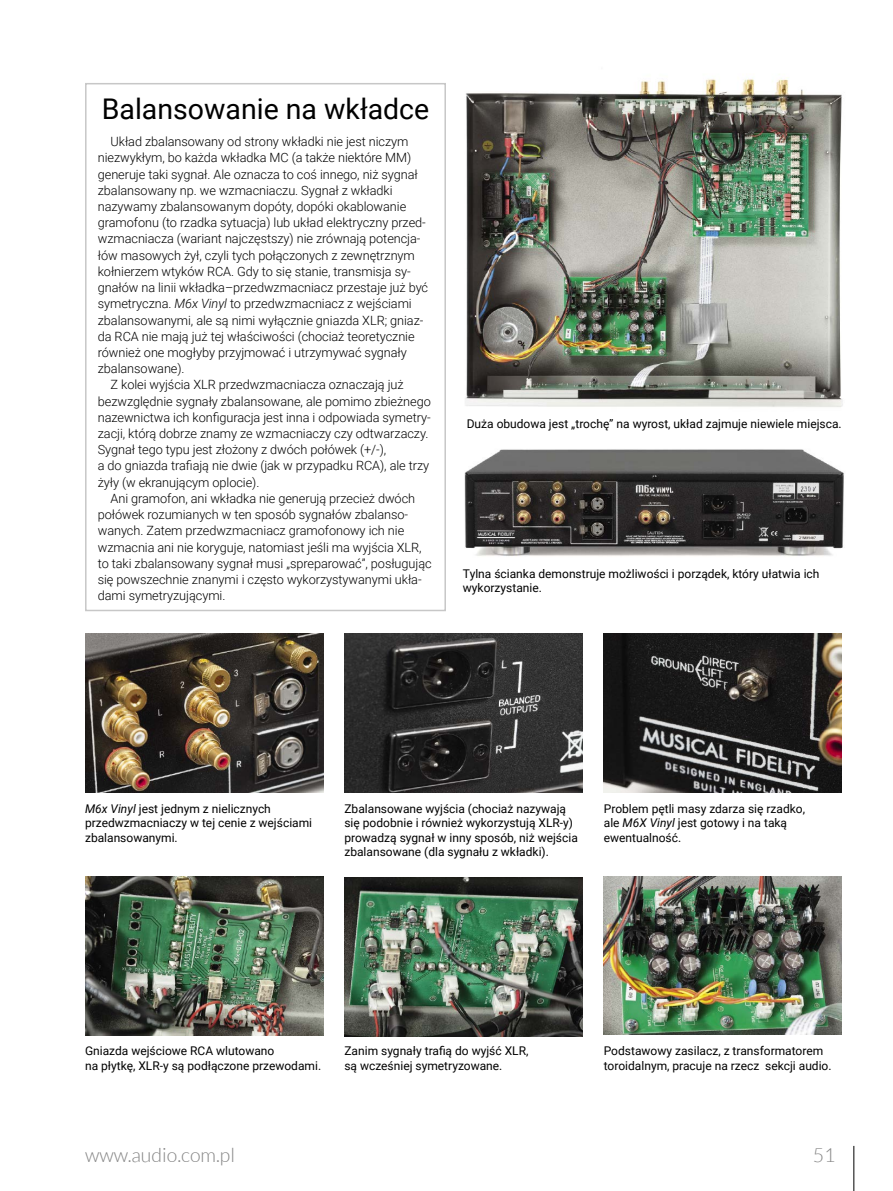
<style>
.page{position:relative;width:893px;height:1191px;background:#fff}
.page>*{position:absolute;margin:0;border:0;box-sizing:border-box;transform-origin:0 0}
.t1{font:28.5px "Roboto";color:#000}
.t2{font:300 19.5px "Lato";color:#858585}
.t3{font:300 12.75px "Roboto";letter-spacing:-.005em;color:#000}
.t4{font:12px/14.4px "Roboto";color:#000}
.s1{font-style:italic}
</style>
<div class="page">
<hr style="left:854px;top:1145px;width:1px;height:46px;background:#000">
<img style="left:465px;top:77px;width:378px;height:330px">
<div style="left:85px;top:83px;width:361px;height:528px;border:2px solid #c7c7c7"></div>
<img style="left:464px;top:449px;width:380px;height:107px">
<img style="left:85px;top:634px;width:238px;height:158px">
<img style="left:85px;top:876px;width:238px;height:159px">
<img style="left:344px;top:877px;width:239px;height:159px">
<img style="left:344px;top:634px;width:239px;height:158px">
<img style="left:604px;top:634px;width:238px;height:158px">
<img style="left:604px;top:876px;width:238px;height:159px">
<h1 class="t1" style="left:102px;top:89px;width:329px">Balansowanie na wkładce</h1>
<p class="t3" style="left:111px;top:133px;width:299px">Układ zbalansowany od strony wkładki nie jest niczym</p>
<p class="t3" style="left:98px;top:149px;width:315px">niezwykłym, bo każda wkładka MC (a także niektóre MM)</p>
<p class="t3" style="left:98px;top:165px;width:322px">generuje taki sygnał. Ale oznacza to coś innego, niż sygnał</p>
<p class="t3" style="left:98px;top:181px;width:296px">zbalansowany np. we wzmacniaczu. Sygnał z wkładki</p>
<p class="t3" style="left:98px;top:198px;width:310px">nazywamy zbalansowanym dopóty, dopóki okablowanie</p>
<p class="t3" style="left:98px;top:214px;width:330px">gramofonu (to rzadka sytuacja) lub układ elektryczny przed-</p>
<p class="t3" style="left:98px;top:230px;width:324px">wzmacniacza (wariant najczęstszy) nie zrównają potencja-</p>
<p class="t3" style="left:98px;top:246px;width:319px">łów masowych żył, czyli tych połączonych z zewnętrznym</p>
<p class="t3" style="left:98px;top:262px;width:314px">kołnierzem wtyków RCA. Gdy to się stanie, transmisja sy-</p>
<p class="t3" style="left:98px;top:279px;width:332px">gnałów na linii wkładka–przedwzmacniacz przestaje już być</p>
<p class="t3" style="left:98px;top:295px;width:316px">symetryczna. <span class="s1">M6x Vinyl</span> to przedwzmacniacz z wejściami</p>
<p class="t3" style="left:98px;top:311px;width:327px">zbalansowanymi, ale są nimi wyłącznie gniazda XLR; gniaz-</p>
<p class="t3" style="left:98px;top:327px;width:318px">da RCA nie mają już tej właściwości (chociaż teoretycznie</p>
<p class="t3" style="left:98px;top:343px;width:311px">również one mogłyby przyjmować i utrzymywać sygnały</p>
<p class="t3" style="left:98px;top:360px;width:88px">zbalansowane).</p>
<p class="t3" style="left:111px;top:376px;width:295px">Z kolei wyjścia XLR przedwzmacniacza oznaczają już</p>
<p class="t3" style="left:98px;top:392px;width:334px">bezwzględnie sygnały zbalansowane, ale pomimo zbieżnego</p>
<p class="t3" style="left:98px;top:408px;width:334px">nazewnictwa ich konfiguracja jest inna i odpowiada symetry-</p>
<p class="t3" style="left:98px;top:424px;width:332px">zacji, którą dobrze znamy ze wzmacniaczy czy odtwarzaczy.</p>
<p class="t3" style="left:98px;top:441px;width:290px">Sygnał tego typu jest złożony z dwóch połówek (+/-),</p>
<p class="t3" style="left:98px;top:457px;width:333px">a do gniazda trafiają nie dwie (jak w przypadku RCA), ale trzy</p>
<p class="t3" style="left:98px;top:473px;width:163px">żyły (w ekranującym oplocie).</p>
<p class="t3" style="left:111px;top:489px;width:306px">Ani gramofon, ani wkładka nie generują przecież dwóch</p>
<p class="t3" style="left:98px;top:505px;width:312px">połówek rozumianych w ten sposób sygnałów zbalanso-</p>
<p class="t3" style="left:98px;top:522px;width:308px">wanych. Zatem przedwzmacniacz gramofonowy ich nie</p>
<p class="t3" style="left:98px;top:538px;width:325px">wzmacnia ani nie koryguje, natomiast jeśli ma wyjścia XLR,</p>
<p class="t3" style="left:98px;top:554px;width:335px">to taki zbalansowany sygnał musi „spreparować”, posługując</p>
<p class="t3" style="left:98px;top:570px;width:325px">się powszechnie znanymi i często wykorzystywanymi ukła-</p>
<p class="t3" style="left:98px;top:586px;width:129px">dami symetryzującymi.</p>
<p class="t4" style="left:467px;top:415px;width:376px">Duża obudowa jest „trochę” na wyrost, układ zajmuje niewiele miejsca.</p>
<p class="t4" style="left:463px;top:565px;width:358px">Tylna ścianka demonstruje możliwości i porządek, który ułatwia ich wykorzystanie.</p>
<p class="t4" style="left:85px;top:801px;width:229px"><span class="s1">M6x Vinyl</span> jest jednym z nielicznych przedwzmacniaczy w tej cenie z wejściami zbalansowanymi.</p>
<p class="t4" style="left:344px;top:801px;width:235px">Zbalansowane wyjścia (chociaż nazywają się podobnie i również wykorzystują XLR-y) prowadzą sygnał w inny sposób, niż wejścia zbalansowane (dla sygnału z wkładki).</p>
<p class="t4" style="left:604px;top:801px;width:203px">Problem pętli masy zdarza się rzadko, ale <span class="s1">M6X Vinyl</span> jest gotowy i na taką ewentualność.</p>
<p class="t4" style="left:85px;top:1043px;width:238px">Gniazda wejściowe RCA wlutowano<br>na płytkę, XLR-y są podłączone przewodami.</p>
<p class="t4" style="left:344px;top:1043px;width:186px">Zanim sygnały trafią do wyjść XLR, są wcześniej symetryzowane.</p>
<p class="t4" style="left:604px;top:1043px;width:229px">Podstawowy zasilacz, z transformatorem toroidalnym, pracuje na rzecz sekcji audio.</p>
<h2 class="t2" style="left:85px;top:1144px;width:151px">www.audio.com.pl</h2>
<h2 class="t2" style="left:813px;top:1144px;width:24px">51</h2>
</div>
